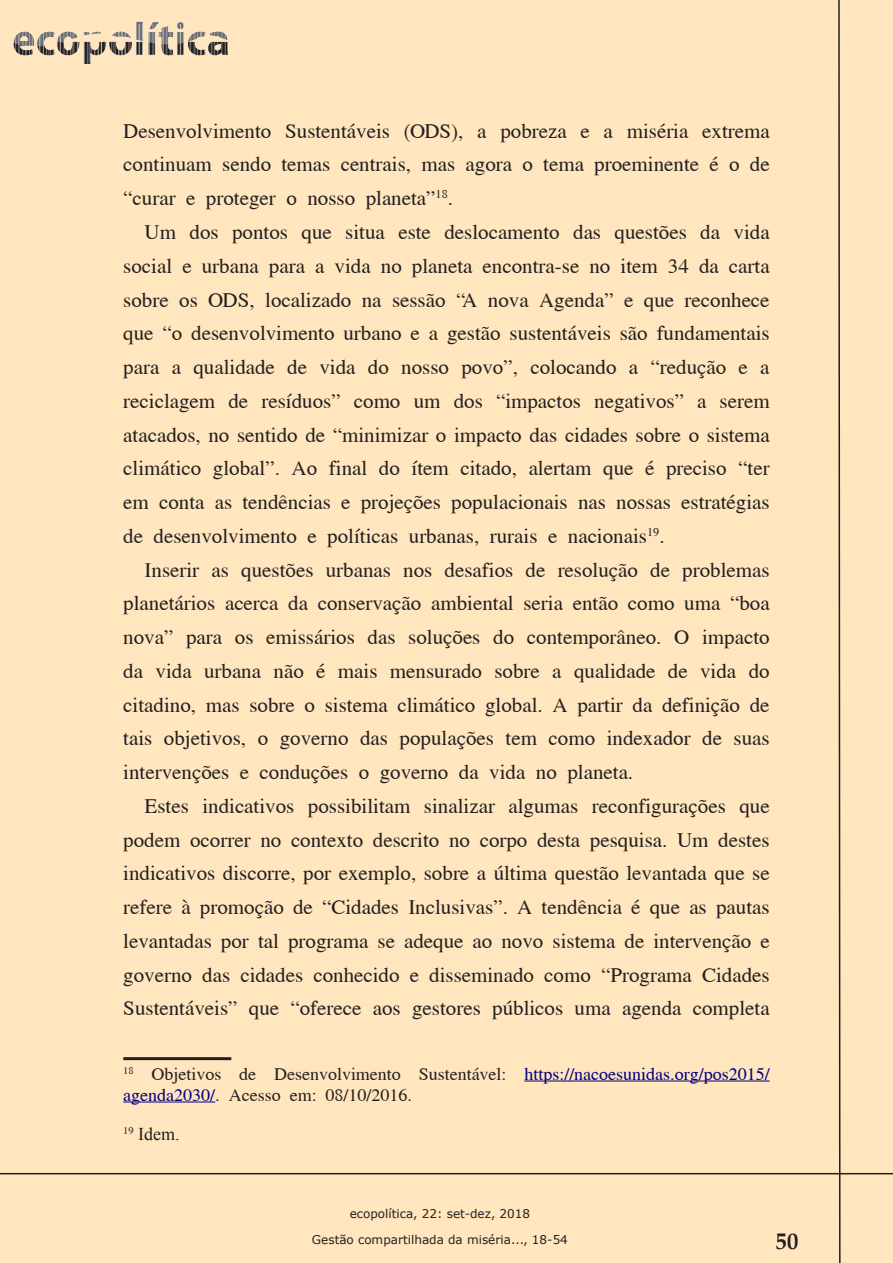
<style>
.page{position:relative;width:893px;height:1263px;background:#fff}
.page>*{position:absolute;margin:0;border:0;box-sizing:border-box;transform-origin:0 0}
.t1{font:700 22.5px "Book Antiqua";color:#231f20}
._2__corpo{font:21px/33.8px "Cardiff";color:#231f20;text-align:justify}
._3__corpo_nota{font:18px/21px "Cardiff";color:#231f20}
._3__corpo_nota-2{font:18px "Times New Roman";color:#231f20}
.t2{font:12px/25.7px "Verdana";color:#231f20;text-align:center}
.s1{color:#000080}
</style>
<div class="page">
<img style="left:12px;top:17px;width:219px;height:51px">
<hr style="left:0;top:1173px;width:893px;height:1px;background:#231f20">
<svg style="left:837px;top:0;width:4px;height:1263px"></svg>
<hr style="left:123px;top:1057px;width:108px;height:3px;background:#231f20">
<hr style="left:524px;top:1080px;width:246px;height:1px;background:#000080">
<hr style="left:123px;top:1101px;width:92px;height:1px;background:#000080">
<p class="_2__corpo" style="left:123px;top:114px;width:648px">Desenvolvimento Sustentáveis (ODS), a pobreza e a miséria extrema continuam sendo temas centrais, mas agora o tema proeminente é o de “curar e proteger o nosso planeta”<sup>18</sup>.</p>
<p class="_2__corpo" style="left:123px;top:215px;width:648px;text-indent:21px">Um dos pontos que situa este deslocamento das questões da vida social e urbana para a vida no planeta encontra-se no item 34 da carta sobre os ODS, localizado na sessão “A nova Agenda” e que reconhece que “o desenvolvimento urbano e a gestão sustentáveis são fundamentais para a qualidade de vida do nosso povo”, colocando a “redução e a reciclagem de resíduos” como um dos “impactos negativos” a serem atacados, no sentido de “minimizar o impacto das cidades sobre o sistema climático global”. Ao final do ítem citado, alertam que é preciso “ter em conta as tendências e projeções populacionais nas nossas estratégias de desenvolvimento e políticas urbanas, rurais e nacionais<sup>19</sup>.</p>
<p class="_2__corpo" style="left:123px;top:552px;width:648px;text-indent:21px">Inserir as questões urbanas nos desafios de resolução de problemas planetários acerca da conservação ambiental seria então como uma “boa nova” para os emissários das soluções do contemporâneo. O impacto da vida urbana não é mais mensurado sobre a qualidade de vida do citadino, mas sobre o sistema climático global. A partir da definição de tais objetivos, o governo das populações tem como indexador de suas intervenções e conduções o governo da vida no planeta.</p>
<p class="_2__corpo" style="left:123px;top:789px;width:648px;text-indent:21px">Estes indicativos possibilitam sinalizar algumas reconfigurações que podem ocorrer no contexto descrito no corpo desta pesquisa. Um destes indicativos discorre, por exemplo, sobre a última questão levantada que se refere à promoção de “Cidades Inclusivas”. A tendência é que as pautas levantadas por tal programa se adeque ao novo sistema de intervenção e governo das cidades conhecido e disseminado como “Programa Cidades Sustentáveis” que “oferece aos gestores públicos uma agenda completa</p>
<p class="_3__corpo_nota" style="left:123px;top:1063px;width:648px"><sup>18</sup> Objetivos de Desenvolvimento Sustentável: <span class="s1">https://nacoesunidas.org/pos2015/ agenda2030/</span>. Acesso em: 08/10/2016.</p>
<p class="_3__corpo_nota-2" style="left:123px;top:1121px;width:58px"><sup>19</sup> Idem.</p>
<p class="t2" style="left:312px;top:1201px;width:257px">ecopolítica, 22: set-dez, 2018<br>Gestão compartilhada da miséria..., 18-54</p>
<p class="t1" style="left:776px;top:1226px;width:24px">50</p>
</div>
